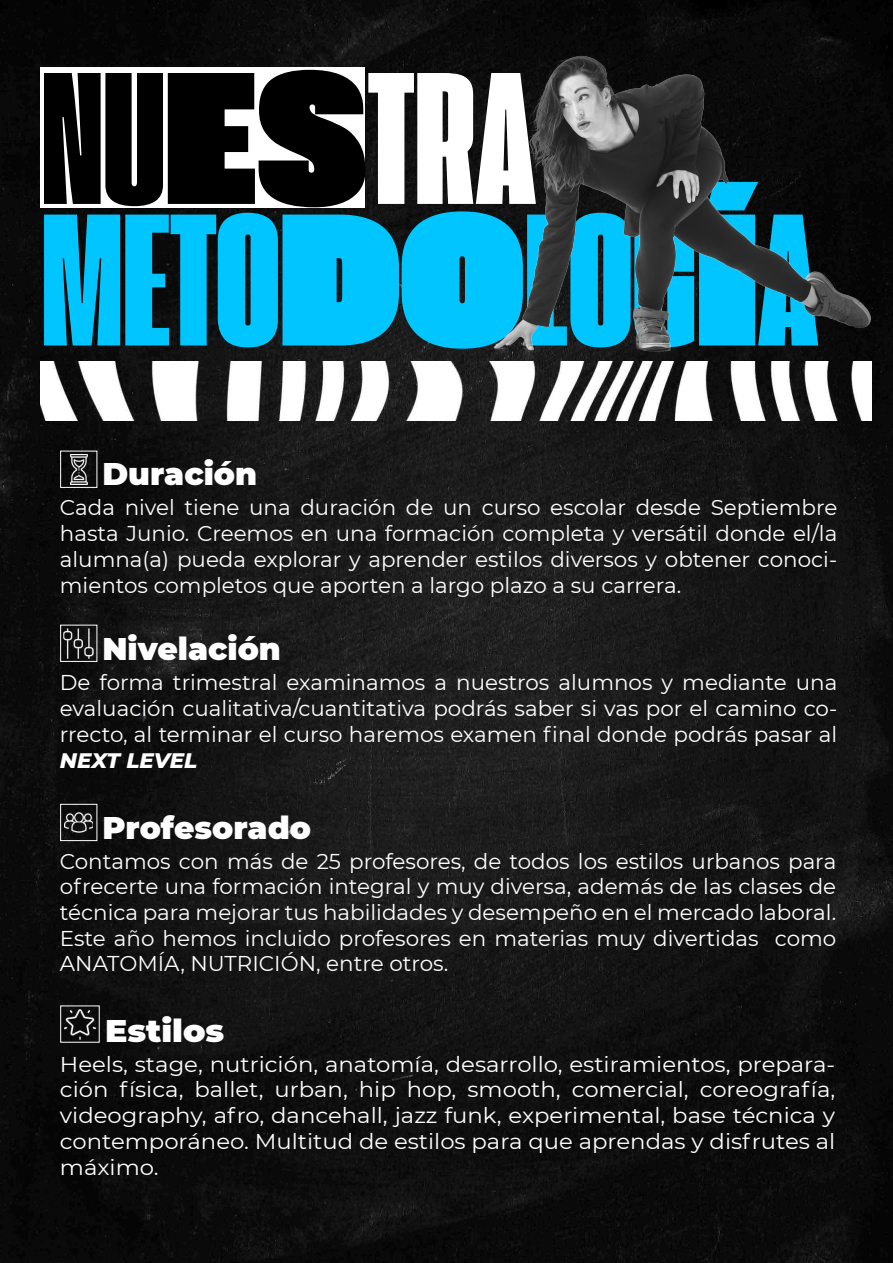
<style>
.page{position:relative;width:893px;height:1263px;background:#fff}
.page>*{position:absolute;margin:0;border:0;box-sizing:border-box;transform-origin:0 0}
.t1{font:197.1px/141.6px "Extenda 40 Hecto";color:#00c5ff}
.t2{font:900 31.35px "Montserrat";color:#fff}
.t3{font:900 31.35px "Montserrat";color:#fff;scale:1.06 1}
.t4{font:21.45px/25.7px "Montserrat";color:#fff;text-align:justify}
.t5{font:21.45px/25.7px "Montserrat";color:#fff;text-align:justify;scale:1.06 1}
.t6{font:italic 800 21.45px "Montserrat";letter-spacing:-.005em;color:#fff}
.s1{color:#000}
.s2{font-family:"Extenda 70 Peta";color:#000}
.s3{color:#fff}
.s4{font-family:"Extenda 70 Peta"}
</style>
<div class="page">
<img style="left:0;top:0;width:893px;height:1263px">
<img style="left:40px;top:361px;width:831px;height:60px">
<div style="left:40px;top:68px;width:325px;height:140px;background:#fff"></div>
<img style="left:490px;top:55px;width:381px;height:306px">
<div style="left:60px;top:451px;width:37px;height:37px;border:1px solid #fff"></div>
<img style="left:70px;top:454px;width:17px;height:30px">
<div style="left:60px;top:625px;width:37px;height:37px;border:1px solid #fff"></div>
<img style="left:64px;top:628px;width:30px;height:30px">
<div style="left:60px;top:804px;width:37px;height:37px;border:1px solid #fff"></div>
<img style="left:65px;top:813px;width:28px;height:19px">
<img style="left:64px;top:1009px;width:32px;height:30px">
<h1 class="t1" style="left:41px;top:76px;width:779px"><span class="s1">NU</span><span class="s2">ES</span><span class="s3">TRA<br></span>METO<span class="s4">DO</span>LOG<span class="s4">Í</span>A</h1>
<h2 class="t2" style="left:102px;top:451px;width:156px">Duración</h2>
<p class="t4" style="left:60px;top:494px;width:779px">Cada nivel tiene una duración de un curso escolar desde Septiembre hasta Junio. Creemos en una formación completa y versátil donde el/la alumna(a) pueda explorar y aprender estilos diversos y obtener conoci&shy;mientos completos que aporten a largo plazo a su carrera.</p>
<h2 class="t2" style="left:102px;top:626px;width:180px">Nivelación</h2>
<p class="t4" style="left:60px;top:669px;width:779px">De forma trimestral examinamos a nuestros alumnos y mediante una evaluación cualitativa/cuantitativa podrás saber si vas por el camino co&shy;rrecto, al terminar el curso haremos examen final donde podrás pasar al</p>
<p class="t6" style="left:60px;top:744px;width:139px">NEXT LEVEL</p>
<h2 class="t2" style="left:102px;top:804px;width:210px">Profesorado</h2>
<p class="t4" style="left:60px;top:847px;width:778px">Contamos con más de 25 profesores, de todos los estilos urbanos para ofrecerte una formación integral y muy diversa, además de las clases de técnica para mejorar tus habilidades y desempeño en el mercado laboral.<br>Este año hemos incluido profesores en materias muy divertidas como ANATOMÍA, NUTRICIÓN, entre otros.</p>
<h2 class="t3" style="left:105px;top:1007px;width:114px">Estilos</h2>
<p class="t5" style="left:60px;top:1050px;width:733px">Heels, stage, nutrición, anatomía, desarrollo, estiramientos, prepara&shy;ción física, ballet, urban, hip hop, smooth, comercial, coreografía, videography, afro, dancehall, jazz funk, experimental, base técnica y contemporáneo. Multitud de estilos para que aprendas y disfrutes al máximo.</p>
</div>
